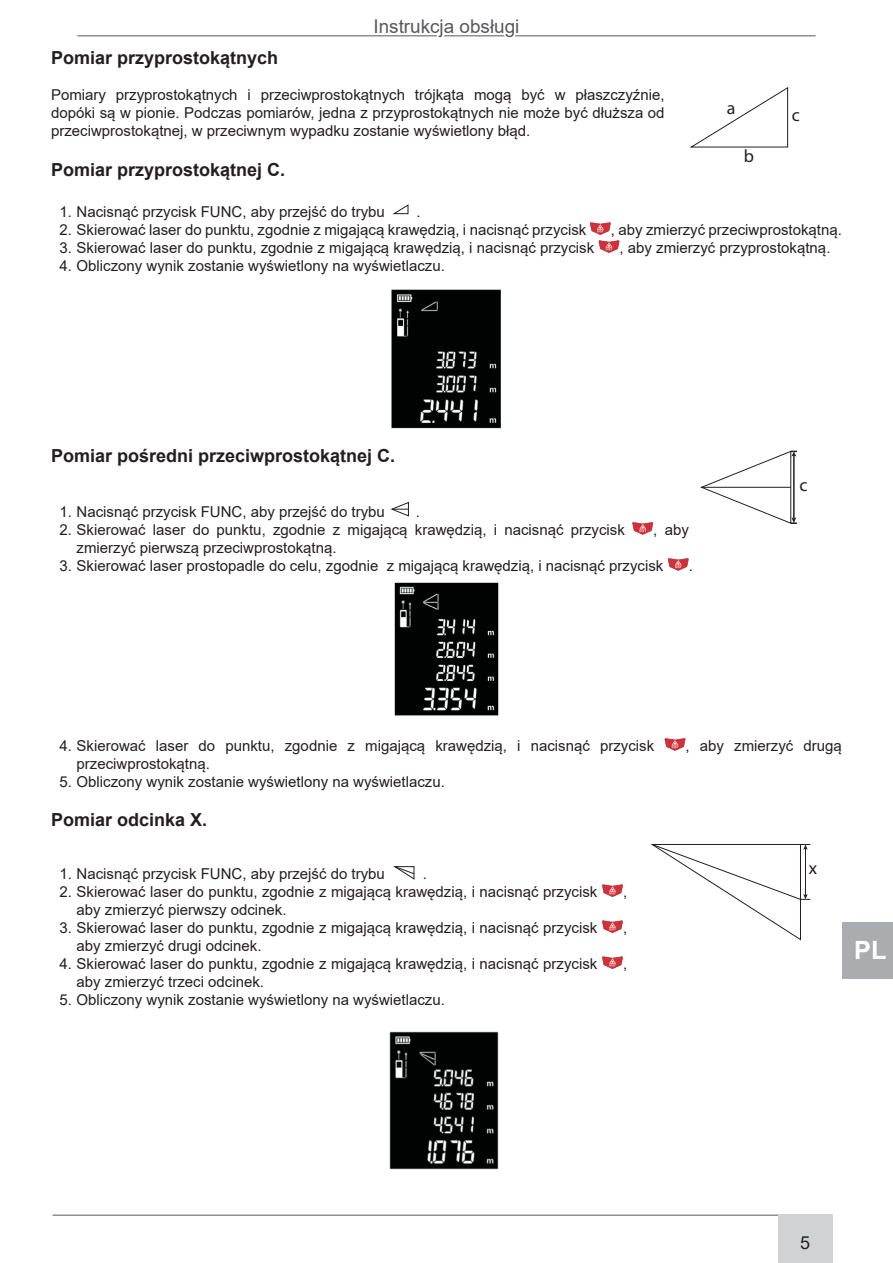
<style>
.page{position:relative;width:893px;height:1263px;background:#fff}
.page>*{position:absolute;margin:0;border:0;box-sizing:border-box;transform-origin:0 0}
.t1{font:700 25.2px "Arial";color:#fff}
.t2{font:18.9px "Arial";color:#57585a}
.Tytuł{font:700 18px "Arial";color:#231f20}
.t3{font:18px "Myriad Pro";color:#231f20}
.t4{font:18px "Arial";color:#231f20}
.Tekst{font:15px/18px "Arial";color:#231f20;text-align:justify}
</style>
<div class="page">
<div style="left:842px;top:923px;width:51px;height:56px;background:#abacb0"></div>
<hr style="left:77px;top:35px;width:739px;height:1px;background:#57585a">
<svg style="left:376px;top:35px;width:144px;height:2px"></svg>
<hr style="left:53px;top:1215px;width:738px;height:1px;background:#57585a">
<div style="left:778px;top:1214px;width:54px;height:49px;background:#d1d2d4"></div>
<svg style="left:689px;top:87px;width:100px;height:61px"></svg>
<svg style="left:393px;top:204px;width:16px;height:10px"></svg>
<svg style="left:590px;top:222px;width:30px;height:31px"></svg>
<svg style="left:391px;top:501px;width:18px;height:16px"></svg>
<svg style="left:632px;top:522px;width:21px;height:12px"></svg>
<svg style="left:668px;top:558px;width:21px;height:12px"></svg>
<svg style="left:664px;top:738px;width:22px;height:12px"></svg>
<svg style="left:393px;top:866px;width:22px;height:14px"></svg>
<svg style="left:602px;top:884px;width:21px;height:13px"></svg>
<svg style="left:602px;top:920px;width:21px;height:13px"></svg>
<svg style="left:602px;top:956px;width:21px;height:13px"></svg>
<img style="left:392px;top:289px;width:109px;height:139px">
<img style="left:394px;top:583px;width:105px;height:132px">
<svg style="left:700px;top:450px;width:97px;height:74px"></svg>
<svg style="left:650px;top:844px;width:160px;height:97px"></svg>
<img style="left:389px;top:1031px;width:110px;height:139px">
<p class="t2" style="left:373px;top:13px;width:148px">Instrukcja obsługi</p>
<p class="Tytuł" style="left:51px;top:45px;width:229px">Pomiar przyprostokątnych</p>
<p class="Tekst" style="left:51px;top:86px;width:615px">Pomiary przyprostokątnych i przeciwprostokątnych trójkąta mogą być w płaszczyźnie, dopóki są w pionie. Podczas pomiarów, jedna z przyprostokątnych nie może być dłuższa od przeciwprostokątnej, w przeciwnym wypadku zostanie wyświetlony błąd.</p>
<p class="Tytuł" style="left:51px;top:157px;width:236px">Pomiar przyprostokątnej C.</p>
<p class="Tekst" style="left:60px;top:202px;width:327px">1. Nacisnąć przycisk FUNC, aby przejść do trybu</p>
<p class="Tekst" style="left:416px;top:202px;width:6px">.</p>
<p class="Tekst" style="left:60px;top:220px;width:528px">2. Skierować laser do punktu, zgodnie z migającą krawędzią, i nacisnąć przycisk</p>
<p class="Tekst" style="left:611px;top:220px;width:233px">, aby zmierzyć przeciwprostokątną.</p>
<p class="Tekst" style="left:60px;top:238px;width:536px">3. Skierować laser do punktu, zgodnie z migającą krawędzią, i nacisnąć przycisk</p>
<p class="Tekst" style="left:620px;top:238px;width:212px">, aby zmierzyć przyprostokątną.</p>
<p class="Tekst" style="left:60px;top:256px;width:387px">4. Obliczony wynik zostanie wyświetlony na wyświetlaczu.</p>
<p class="t3" style="left:727px;top:96px;width:10px">a</p>
<p class="t3" style="left:792px;top:103px;width:10px">c</p>
<p class="t3" style="left:744px;top:145px;width:12px">b</p>
<p class="Tytuł" style="left:51px;top:442px;width:346px">Pomiar pośredni przeciwprostokątnej C.</p>
<p class="Tekst" style="left:60px;top:502px;width:327px">1. Nacisnąć przycisk FUNC, aby przejść do trybu</p>
<p class="Tekst" style="left:416px;top:502px;width:6px">.</p>
<p class="Tekst" style="left:60px;top:520px;width:567px">2. Skierować laser do punktu, zgodnie z migającą krawędzią, i nacisnąć przycisk</p>
<p class="Tekst" style="left:653px;top:520px;width:37px">, aby</p>
<p class="Tekst" style="left:77px;top:538px;width:262px">zmierzyć pierwszą przeciwprostokątną.</p>
<p class="Tekst" style="left:60px;top:556px;width:605px">3. Skierować laser prostopadle do celu, zgodnie z migającą krawędzią, i nacisnąć przycisk</p>
<p class="Tekst" style="left:689px;top:556px;width:6px">.</p>
<p class="t3" style="left:799px;top:474px;width:10px">c</p>
<p class="Tekst" style="left:60px;top:736px;width:596px">4. Skierować laser do punktu, zgodnie z migającą krawędzią, i nacisnąć przycisk</p>
<p class="Tekst" style="left:686px;top:736px;width:158px">, aby zmierzyć drugą</p>
<p class="Tekst" style="left:77px;top:754px;width:135px">przeciwprostokątną.</p>
<p class="Tekst" style="left:60px;top:772px;width:387px">5. Obliczony wynik zostanie wyświetlony na wyświetlaczu.</p>
<p class="Tytuł" style="left:51px;top:807px;width:158px">Pomiar odcinka X.</p>
<p class="Tekst" style="left:60px;top:864px;width:327px">1. Nacisnąć przycisk FUNC, aby przejść do trybu</p>
<p class="Tekst" style="left:423px;top:864px;width:6px">.</p>
<p class="Tekst" style="left:60px;top:882px;width:539px">2. Skierować laser do punktu, zgodnie z migającą krawędzią, i nacisnąć przycisk</p>
<p class="Tekst" style="left:623px;top:882px;width:6px">,</p>
<p class="Tekst" style="left:77px;top:900px;width:212px">aby zmierzyć pierwszy odcinek.</p>
<p class="Tekst" style="left:60px;top:918px;width:539px">3. Skierować laser do punktu, zgodnie z migającą krawędzią, i nacisnąć przycisk</p>
<p class="Tekst" style="left:623px;top:918px;width:6px">,</p>
<p class="Tekst" style="left:77px;top:936px;width:187px">aby zmierzyć drugi odcinek.</p>
<p class="Tekst" style="left:60px;top:954px;width:539px">4. Skierować laser do punktu, zgodnie z migającą krawędzią, i nacisnąć przycisk</p>
<p class="Tekst" style="left:623px;top:954px;width:6px">,</p>
<p class="Tekst" style="left:77px;top:972px;width:189px">aby zmierzyć trzeci odcinek.</p>
<p class="Tekst" style="left:60px;top:990px;width:387px">5. Obliczony wynik zostanie wyświetlony na wyświetlaczu.</p>
<p class="t3" style="left:809px;top:857px;width:10px">x</p>
<h1 class="t1" style="left:854px;top:932px;width:34px">PL</h1>
<p class="t4" style="left:800px;top:1230px;width:12px">5</p>
</div>
